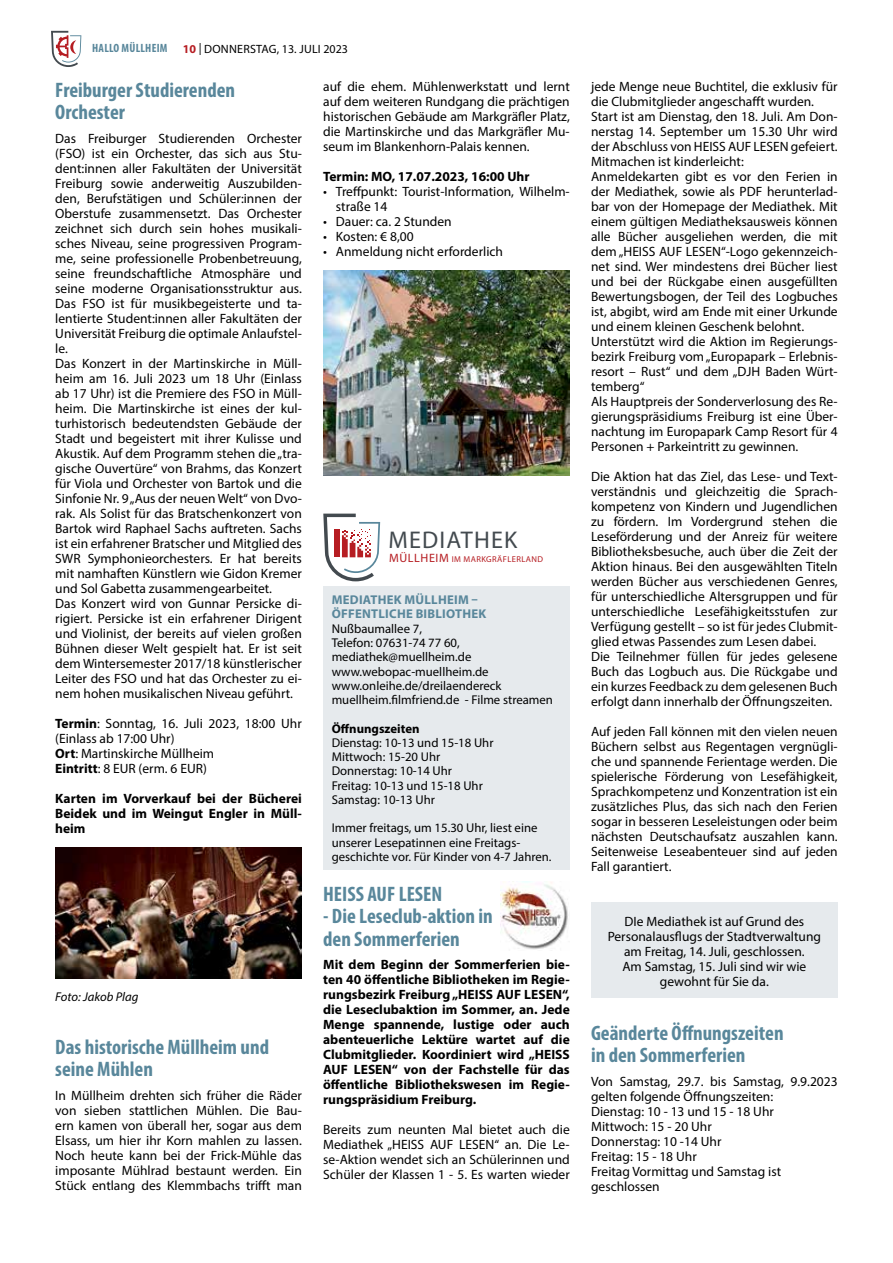
<style>
.page{position:relative;width:893px;height:1263px;background:#fff}
.page>*{position:absolute;margin:0;border:0;box-sizing:border-box;transform-origin:0 0}
.t1{font:24.3px "Myriad Pro";letter-spacing:.05em;color:#434a4f}
.t2{font:700 condensed 21px/22.5px "Myriad Pro";color:#59879b}
.t3{font:13.5px/15px "Myriad Pro";color:#000}
.t4{font:700 13.5px/15px "Myriad Pro";color:#000;text-align:justify}
.t5{font:12.75px/14.2px "Myriad Pro";color:#000}
.t6{font:700 12.75px/14.2px "Myriad Pro";letter-spacing:.02em;color:#59879b}
.t7{font:700 12.75px "Myriad Pro";color:#000}
.t8{font:italic 12.75px "Myriad Pro";color:#000}
.t9{font:12px "Myriad Pro";letter-spacing:.02em;color:#000}
.t10{font:700 condensed 12px "Myriad Pro";letter-spacing:.02em;color:#59879b}
.t11{font:8.55px "Myriad Pro";letter-spacing:.05em;color:#b61d22}
.s1{font-weight:700;color:#b61d22}
.s2{font-weight:700}
.s3{font-style:italic}
.s4{font-size:12.15px}
</style>
<div class="page">
<svg style="left:51px;top:31px;width:30px;height:36px"></svg>
<img style="left:323px;top:271px;width:247px;height:204px">
<svg style="left:323px;top:514px;width:57px;height:67px"></svg>
<div style="left:323px;top:586px;width:247px;height:283px;background:#e6eaed"></div>
<img style="left:55px;top:848px;width:247px;height:130px">
<img style="left:501px;top:881px;width:67px;height:69px">
<div style="left:591px;top:903px;width:247px;height:95px;background:#e6eaed"></div>
<p class="t10" style="left:92px;top:40px;width:76px">Hallo Müllheim</p>
<p class="t9" style="left:183px;top:42px;width:167px"><span class="s1">10</span> | Donnerstag, 13. Juli 2023</p>
<h2 class="t2" style="left:55px;top:78px;width:181px">Freiburger Studierenden<br>Orchester</h2>
<p class="t3" style="left:55px;top:130px;width:248px">Das Freiburger Studierenden Orchester (FSO) ist ein Orchester, das sich aus Stu&shy;dent:innen aller Fakultäten der Universität Freiburg sowie anderweitig Auszubilden&shy;den, Berufstätigen und Schüler:innen der Oberstufe zusammensetzt. Das Orchester zeichnet sich durch sein hohes musikali&shy;sches N iveau, seine progressiven Program&shy;me, seine professionelle Probenbetreuung, seine freundschaftliche Atmosphäre und seine moderne Organisationsstruktur aus.<br>Das FSO ist für musikbegeisterte und ta&shy;lentierte Student:innen aller Fakultäten der Universität Freiburg die optimale Anlaufstel&shy;le.<br>Das Konzert in der Martinskirche in Müll&shy;heim am 16. Juli 2023 um 18 Uhr (Einlass ab 17 Uhr) ist die Premiere des FSO in Müll&shy;heim. Die Martinskirche ist eines der kul&shy;turhistorisch bedeutendsten Gebäude der Stadt und begeistert mit ihrer Kulisse und Akustik. Auf dem Programm stehen die „tra&shy;gische Ouvertüre“ von Brahms, das Konzert für Viola und Orchester von Bartok und die Sinfonie N r. 9 „Aus der neuen Welt“ von Dvo&shy;rak. Als Solist für das Bratschenkonzert von Bartok wird Raphael Sachs auftreten. Sachs ist ein erfahrener Bratscher und Mitglied des SWR Symphonieorchesters. Er hat bereits mit namhaften Künstlern wie Gidon Kremer und Sol Gabetta zusammengearbeitet.<br>Das Konzert wird von Gunnar Persicke di&shy;rigiert. Persicke ist ein erfahrener Dirigent und Violinist, der bereits auf vielen großen Bühnen dieser Welt gespielt hat. Er ist seit dem Wintersemester 2017/18 künstlerischer Leiter des FSO und hat das Orchester zu ei&shy;nem hohen musikalischen N iveau geführt.</p>
<p class="t3" style="left:55px;top:715px;width:248px"><span class="s2">Termin</span>: Sonntag, 16. Juli 2023, 18:00 Uhr (Einlass ab 17:00 Uhr)<br><span class="s2">Ort</span>: Martinskirche Müllheim<br><span class="s2">Eintritt</span>: 8 EUR</p>
<p class="t3" style="left:139px;top:760px;width:70px">(erm. 6 EUR)</p>
<p class="t4" style="left:55px;top:790px;width:248px">Karten im Vorverkauf bei der Bücherei Beidek und im Weingut Engler in Müll&shy;heim</p>
<p class="t8" style="left:55px;top:989px;width:85px">Foto: Jakob Plag</p>
<h2 class="t2" style="left:55px;top:1035px;width:215px">Das historische Müllheim und seine Mühlen</h2>
<p class="t3" style="left:55px;top:1087px;width:248px;text-align:justify">I n Müllheim drehten sich früher die Räder von sieben stattlichen Mühlen. Die Bau&shy;ern kamen von überall her, sogar aus dem Elsass, um hier ihr Korn mahlen zu lassen.<br>Noch heute kann bei der Frick-Mühle das imposante Mühlrad bestaunt werden. Ein Stück entlang des Klemmbachs trifft man</p>
<p class="t3" style="left:323px;top:79px;width:248px;text-align:justify">auf die ehem. Mühlenwerkstatt und lernt auf dem weiteren Rundgang die prächtigen historischen Gebäude am Markgräfler Platz, die Martinskirche und das Markgräfler Mu&shy;seum im Blankenhorn-Palais kennen.</p>
<p class="t4" style="left:323px;top:168px;width:208px">Termin: MO, 17.07.2023, 16:00 Uhr</p>
<p class="t3" style="left:336px;top:184px;width:235px;text-indent:-13px"><span class="s3">•</span> Treffpunkt: Tourist-I nformation, Wilhelm&shy;straße 14</p>
<p class="t3" style="left:323px;top:214px;width:130px"><span class="s3">•</span> Dauer: ca. 2 Stunden</p>
<p class="t3" style="left:323px;top:229px;width:92px"><span class="s3">•</span> Kosten: € 8,00</p>
<p class="t3" style="left:323px;top:244px;width:181px"><span class="s3">•</span> Anmeldung nicht erforderlich</p>
<h1 class="t1" style="left:388px;top:525px;width:130px">MEDIATHEK</h1>
<p class="t11" style="left:389px;top:554px;width:155px"><span class="s4">MÜLLHEIM</span> IM MARKGRÄFLERLAND</p>
<p class="t6" style="left:332px;top:592px;width:156px">MEDIATHEK MÜLLHEIM –<br>ÖFFENTLICHE BIBLIOTHEK</p>
<p class="t5" style="left:332px;top:621px;width:223px">Nußbaumallee 7,<br>Telefon: 07631-74 77 60, mediathek@muellheim.de www.webopac-muellheim.de www.onleihe.de/dreilaendereck muellheim.filmfriend.de - Filme streamen</p>
<p class="t7" style="left:332px;top:720px;width:89px">Öffnungszeiten</p>
<p class="t5" style="left:332px;top:735px;width:163px">Dienstag: 10-13 und 15-18 Uhr<br>Mittwoch: 15-20 Uhr<br>Donnerstag: 10-14 Uhr<br>Freitag: 10-13 und 15-18 Uhr<br>Samstag: 10-13 Uhr</p>
<p class="t5" style="left:332px;top:821px;width:221px">Immer freitags, um 15.30 Uhr, liest eine unserer Lesepatinnen eine Freitags&shy;geschichte vor. Für Kinder von 4-7 Jahren.</p>
<h2 class="t2" style="left:323px;top:882px;width:121px">HEISS AUF LESEN</h2>
<h2 class="t2" style="left:323px;top:904px;width:171px">- Die Leseclub-aktion in den Sommerferien</h2>
<p class="t4" style="left:323px;top:957px;width:248px">Mit dem Beginn der Sommerferien bie&shy;ten 40 öffentliche Bibliotheken im Regie&shy;rungsbezirk Freiburg „HEISS AUF LESEN“, die Leseclubaktion im Sommer, an. Jede Menge spannende, lustige oder auch abenteuerliche Lektüre wartet auf die Clubmitglieder. Koordiniert wird „HEISS AUF LESEN“ von der Fachstelle für das öffentliche Bibliothekswesen im Regie&shy;rungspräsidium Freiburg.</p>
<p class="t3" style="left:323px;top:1122px;width:248px">Bereits zum neunten Mal bietet auch die<br>Mediathek „HEISS</p>
<p class="t3" style="left:323px;top:1137px;width:248px;text-align:justify;text-indent:171px">“ an. Die Le&shy;se-Aktion wendet sich an Schülerinnen und Schüler der Klassen 1 - 5. Es warten wieder</p>
<p class="t3" style="left:430px;top:1137px;width:37px">AU F LESEN</p>
<p class="t3" style="left:591px;top:79px;width:248px">jede Menge neue Buchtitel, die exklusiv für die Clubmitglieder angeschafft wurden.<br>Start ist am Dienstag, den 18. Juli. Am Don&shy;nerstag 14. September um 15.30 Uhr wird der Abschluss von HEISS</p>
<p class="t3" style="left:728px;top:139px;width:34px">AU F LESEN</p>
<p class="t3" style="left:791px;top:139px;width:48px">gefeiert.</p>
<p class="t3" style="left:591px;top:154px;width:248px">Mitmachen ist kinderleicht:<br>Anmeldekarten gibt es vor den Ferien in der Mediathek, sowie als PDF herunterlad&shy;bar von der Homepage der Mediathek. Mit einem gültigen Mediatheksausweis können alle Bücher ausgeliehen werden, die mit dem „HEISS</p>
<p class="t3" style="left:591px;top:244px;width:248px;text-indent:130px">“-Logo gekennzeich&shy;net sind. Wer mindestens drei Bücher liest und bei der Rückgabe einen ausgefüllten Bewertungsbogen, der Teil des Logbuches ist, abgibt, wird am Ende mit einer Urkunde und einem kleinen Geschenk belohnt.<br>Unterstützt wird die Aktion im Regierungs&shy;bezirk Freiburg vom „Europapark – Erlebnis&shy;resort – Rust“ und dem „DJH Baden Würt&shy;temberg“<br>Als Hauptpreis der Sonderverlosung des Re&shy;gierungspräsidiums Freiburg ist eine Über&shy;nachtung im Europapark Camp Resort für 4<br>Personen + Parkeintritt zu gewinnen.</p>
<p class="t3" style="left:591px;top:469px;width:248px">Die Aktion hat das Ziel, das Lese- und Text&shy;verständnis und gleichzeitig die Sprach&shy;kompetenz von Kindern und Jugendlichen zu fördern. I m Vordergrund stehen die Leseförderung und der Anreiz für weitere Bibliotheksbesuche, auch über die Zeit der Aktion hinaus. Bei den ausgewählten Titeln werden Bücher aus verschiedenen Genres, für unterschiedliche Altersgruppen und für unterschiedliche Lesefähigkeitsstufen zur Verfügung gestellt – so ist für jedes Clubmit&shy;glied etwas Passendes zum Lesen dabei.<br>Die Teilnehmer füllen für jedes gelesene Buch das Logbuch aus. Die Rückgabe und ein kurzes Feedback zu dem gelesenen Buch erfolgt dann innerhalb der Öffnungszeiten.</p>
<p class="t3" style="left:591px;top:724px;width:248px;text-align:justify">Auf jeden Fall können mit den vielen neuen Büchern selbst aus Regentagen vergnügli&shy;che und spannende Ferientage werden. Die spielerische Förderung von Lesefähigkeit, Sprachkompetenz und Konzentration ist ein zusätzliches Plus, das sich nach den Ferien sogar in besseren Leseleistungen oder beim nächsten Deutschaufsatz auszahlen kann.<br>Seitenweise Leseabenteuer sind auf jeden Fall garantiert.</p>
<p class="t3" style="left:659px;top:244px;width:35px">AU F LESEN</p>
<p class="t3" style="left:608px;top:913px;width:215px;text-align:center">DIe Mediathek ist auf Grund des<br>Personalausflugs der Stadtverwaltung am Freitag, 14. Juli, geschlossen.<br>Am Samstag, 15. Juli sind wir wie gewohnt für Sie da.</p>
<h2 class="t2" style="left:591px;top:1021px;width:194px">Geänderte Öffnungszeiten in den Sommerferien</h2>
<p class="t3" style="left:591px;top:1073px;width:248px">Von Samstag, 29.7. bis Samstag, 9.9.2023 gelten folgende Öffnungszeiten:<br>Dienstag: 10 - 13 und 15 - 18 Uhr<br>Mittwoch: 15 - 20 Uhr<br>Donnerstag: 10 -14 Uhr<br>Freitag: 15 - 18 Uhr<br>Freitag Vormittag und Samstag ist geschlossen</p>
</div>
